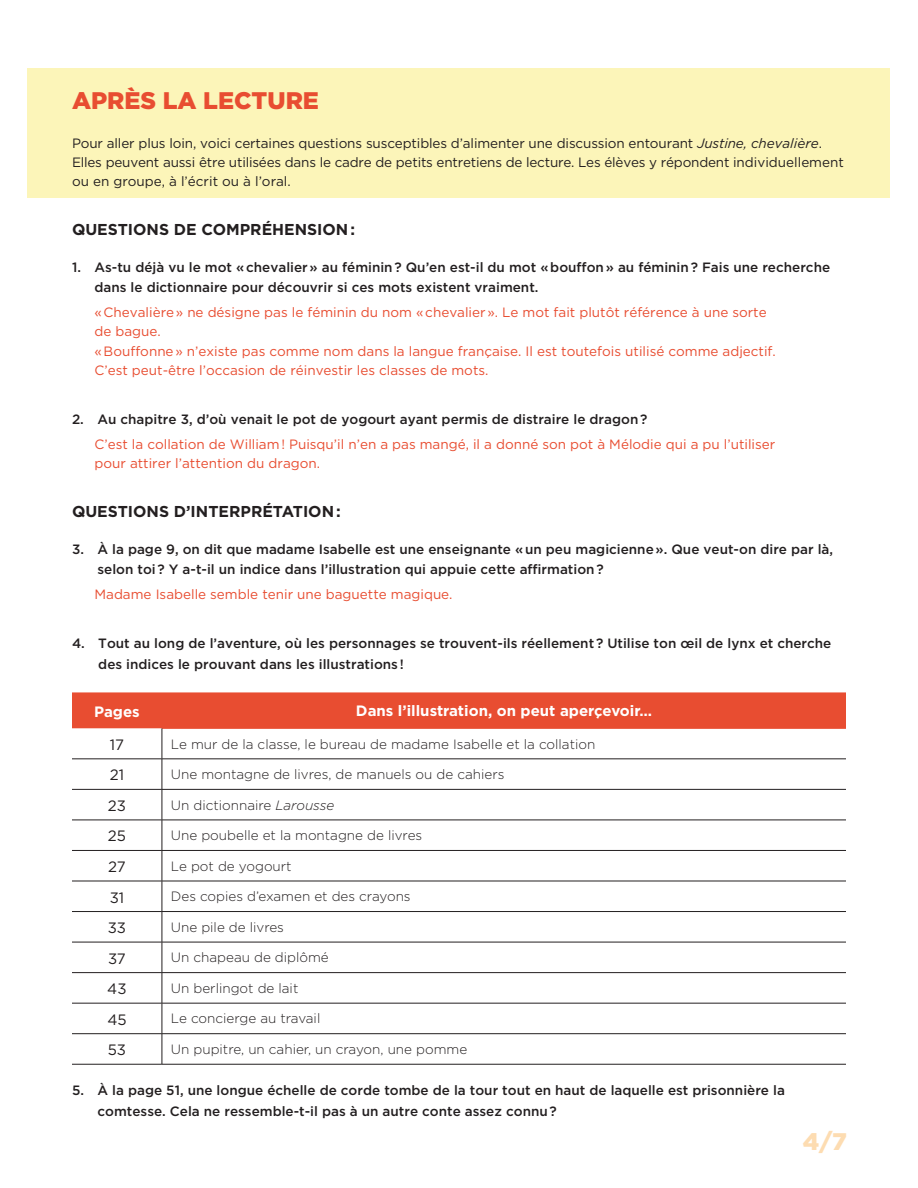
<style>
.page{position:relative;width:918px;height:1188px;background:#fff}
.page>*{position:absolute;margin:0;border:0;box-sizing:border-box;transform-origin:0 0}
.Gros_Titre__Goth_Bla{font:900 24px "Gotham";color:#e84d31}
.t1{font:900 24px "Gotham";color:#fddcb1}
.ALL_CAPS__MED{font:700 15.75px "Gotham";color:#231f20}
.Pages{font:700 15px "Gotham";color:#fff}
.Pages-2{font:15px "Gotham";color:#231f20}
.Questions__Mauve3{font:500 13.5px/20.5px "Gotham";color:#231f20}
.TexteCourant___Goth{font:13.5px/19px "Gotham";color:#e84d31}
.Réponses{font:300 13.5px "Gotham";color:#231f20}
.Gotham_Medium_NO_RET{font:13.5px/19px "Gotham";letter-spacing:-.01em;color:#231f20}
.s1{font-style:italic}
</style>
<div class="page">
<div style="left:28px;top:68px;width:862px;height:130px;background:#fcf5b9"></div>
<div style="left:72px;top:692px;width:774px;height:36px;background:#e84d31"></div>
<hr style="left:162px;top:728px;width:684px;height:1px;background:#e84d31">
<hr style="left:72px;top:759px;width:90px;height:1px;background:#231f20">
<hr style="left:162px;top:759px;width:684px;height:1px;background:#231f20">
<hr style="left:72px;top:789px;width:90px;height:1px;background:#231f20">
<hr style="left:162px;top:789px;width:684px;height:1px;background:#231f20">
<hr style="left:72px;top:820px;width:90px;height:1px;background:#231f20">
<hr style="left:162px;top:820px;width:684px;height:1px;background:#231f20">
<hr style="left:72px;top:850px;width:90px;height:1px;background:#231f20">
<hr style="left:162px;top:850px;width:684px;height:1px;background:#231f20">
<hr style="left:72px;top:881px;width:90px;height:1px;background:#231f20">
<hr style="left:162px;top:881px;width:684px;height:1px;background:#231f20">
<hr style="left:72px;top:911px;width:90px;height:1px;background:#231f20">
<hr style="left:162px;top:911px;width:684px;height:1px;background:#231f20">
<hr style="left:72px;top:942px;width:90px;height:1px;background:#231f20">
<hr style="left:162px;top:942px;width:684px;height:1px;background:#231f20">
<hr style="left:72px;top:972px;width:90px;height:1px;background:#231f20">
<hr style="left:162px;top:972px;width:684px;height:1px;background:#231f20">
<hr style="left:72px;top:1003px;width:90px;height:1px;background:#231f20">
<hr style="left:162px;top:1003px;width:684px;height:1px;background:#231f20">
<hr style="left:72px;top:1033px;width:90px;height:1px;background:#231f20">
<hr style="left:162px;top:1033px;width:684px;height:1px;background:#231f20">
<hr style="left:72px;top:1064px;width:90px;height:1px;background:#231f20">
<hr style="left:162px;top:1064px;width:684px;height:1px;background:#231f20">
<hr style="left:162px;top:728px;width:1px;height:31px;background:#231f20">
<hr style="left:162px;top:759px;width:1px;height:30px;background:#231f20">
<hr style="left:162px;top:790px;width:1px;height:30px;background:#231f20">
<hr style="left:162px;top:820px;width:1px;height:30px;background:#231f20">
<hr style="left:162px;top:851px;width:1px;height:30px;background:#231f20">
<hr style="left:162px;top:881px;width:1px;height:30px;background:#231f20">
<hr style="left:162px;top:912px;width:1px;height:30px;background:#231f20">
<hr style="left:162px;top:942px;width:1px;height:30px;background:#231f20">
<hr style="left:162px;top:973px;width:1px;height:30px;background:#231f20">
<hr style="left:162px;top:1003px;width:1px;height:31px;background:#231f20">
<hr style="left:162px;top:1034px;width:1px;height:30px;background:#231f20">
<p class="Gros_Titre__Goth_Bla" style="left:72px;top:84px;width:248px">APRÈS LA LECTURE</p>
<p class="Gotham_Medium_NO_RET" style="left:72px;top:133px;width:773px">Pour aller plus loin, voici certaines questions susceptibles d’alimenter une discussion entourant <span class="s1">Justine, chevalière</span>.<br>Elles peuvent aussi être utilisées dans le cadre de petits entretiens de lecture. Les élèves y répondent individuellement ou en groupe, à l’écrit ou à l’oral.</p>
<p class="ALL_CAPS__MED" style="left:72px;top:219px;width:285px">QUESTIONS DE COMPRÉHENSION :</p>
<p class="Questions__Mauve3" style="left:94px;top:257px;width:737px;text-indent:-22px">1. As-tu déjà vu le mot « chevalier » au féminin ? Qu’en est-il du mot « bouffon » au féminin ? Fais une recherche dans le dictionnaire pour découvrir si ces mots existent vraiment.</p>
<p class="TexteCourant___Goth" style="left:94px;top:303px;width:683px">«Chevalière» ne désigne pas le féminin du nom «chevalier». Le mot fait plutôt référence à une sorte de bague.<br>«Bouffonne» n’existe pas comme nom dans la langue française. Il est toutefois utilisé comme adjectif.<br>C’est peut-être l’occasion de réinvestir les classes de mots.</p>
<p class="Questions__Mauve3" style="left:72px;top:408px;width:577px">2. Au chapitre 3, d’où venait le pot de yogourt ayant permis de distraire le dragon ?</p>
<p class="TexteCourant___Goth" style="left:94px;top:434px;width:682px">C’est la collation de William! Puisqu’il n’en a pas mangé, il a donné son pot à Mélodie qui a pu l’utiliser pour attirer l’attention du dragon.</p>
<p class="ALL_CAPS__MED" style="left:72px;top:501px;width:270px">QUESTIONS D’INTERPRÉTATION :</p>
<p class="Questions__Mauve3" style="left:97px;top:539px;width:737px;text-indent:-25px">3. À la page 9, on dit que madame Isabelle est une enseignante « un peu magicienne ». Que veut-on dire par là, selon toi ? Y a-t-il un indice dans l’illustration qui appuie cette affirmation ?</p>
<p class="TexteCourant___Goth" style="left:94px;top:585px;width:360px">Madame Isabelle semble tenir une baguette magique.</p>
<p class="Questions__Mauve3" style="left:98px;top:633px;width:735px;text-indent:-26px">4. Tout au long de l’aventure, où les personnages se trouvent-ils réellement ? Utilise ton œil de lynx et cherche des indices le prouvant dans les illustrations !</p>
<p class="Pages" style="left:94px;top:701px;width:47px">Pages</p>
<p class="Pages" style="left:356px;top:701px;width:298px">Dans l’illustration, on peut aperçevoir…</p>
<p class="Pages-2" style="left:110px;top:736px;width:16px">17</p>
<p class="Réponses" style="left:171px;top:736px;width:426px">Le mur de la classe, le bureau de madame Isabelle et la collation</p>
<p class="Pages-2" style="left:110px;top:767px;width:16px">21</p>
<p class="Réponses" style="left:171px;top:767px;width:335px">Une montagne de livres, de manuels ou de cahiers</p>
<p class="Pages-2" style="left:108px;top:797px;width:20px">23</p>
<p class="Réponses" style="left:171px;top:798px;width:165px">Un dictionnaire <span class="s1">Larousse</span></p>
<p class="Pages-2" style="left:108px;top:828px;width:20px">25</p>
<p class="Réponses" style="left:171px;top:828px;width:253px">Une poubelle et la montagne de livres</p>
<p class="Pages-2" style="left:108px;top:858px;width:19px">27</p>
<p class="Réponses" style="left:171px;top:859px;width:122px">Le pot de yogourt</p>
<p class="Pages-2" style="left:110px;top:889px;width:16px">31</p>
<p class="Réponses" style="left:171px;top:889px;width:241px">Des copies d’examen et des crayons</p>
<p class="Pages-2" style="left:108px;top:919px;width:20px">33</p>
<p class="Réponses" style="left:171px;top:920px;width:115px">Une pile de livres</p>
<p class="Pages-2" style="left:108px;top:950px;width:19px">37</p>
<p class="Réponses" style="left:171px;top:950px;width:159px">Un chapeau de diplômé</p>
<p class="Pages-2" style="left:107px;top:981px;width:21px">43</p>
<p class="Réponses" style="left:171px;top:981px;width:129px">Un berlingot de lait</p>
<p class="Pages-2" style="left:107px;top:1011px;width:21px">45</p>
<p class="Réponses" style="left:171px;top:1011px;width:151px">Le concierge au travail</p>
<p class="Pages-2" style="left:108px;top:1042px;width:20px">53</p>
<p class="Réponses" style="left:171px;top:1042px;width:298px">Un pupitre, un cahier, un crayon, une pomme</p>
<p class="Questions__Mauve3" style="left:98px;top:1080px;width:689px;text-indent:-26px">5. À la page 51, une longue échelle de corde tombe de la tour tout en haut de laquelle est prisonnière la comtesse. Cela ne ressemble-t-il pas à un autre conte assez connu ?</p>
<h1 class="t1" style="left:803px;top:1125px;width:46px">4/7</h1>
</div>
